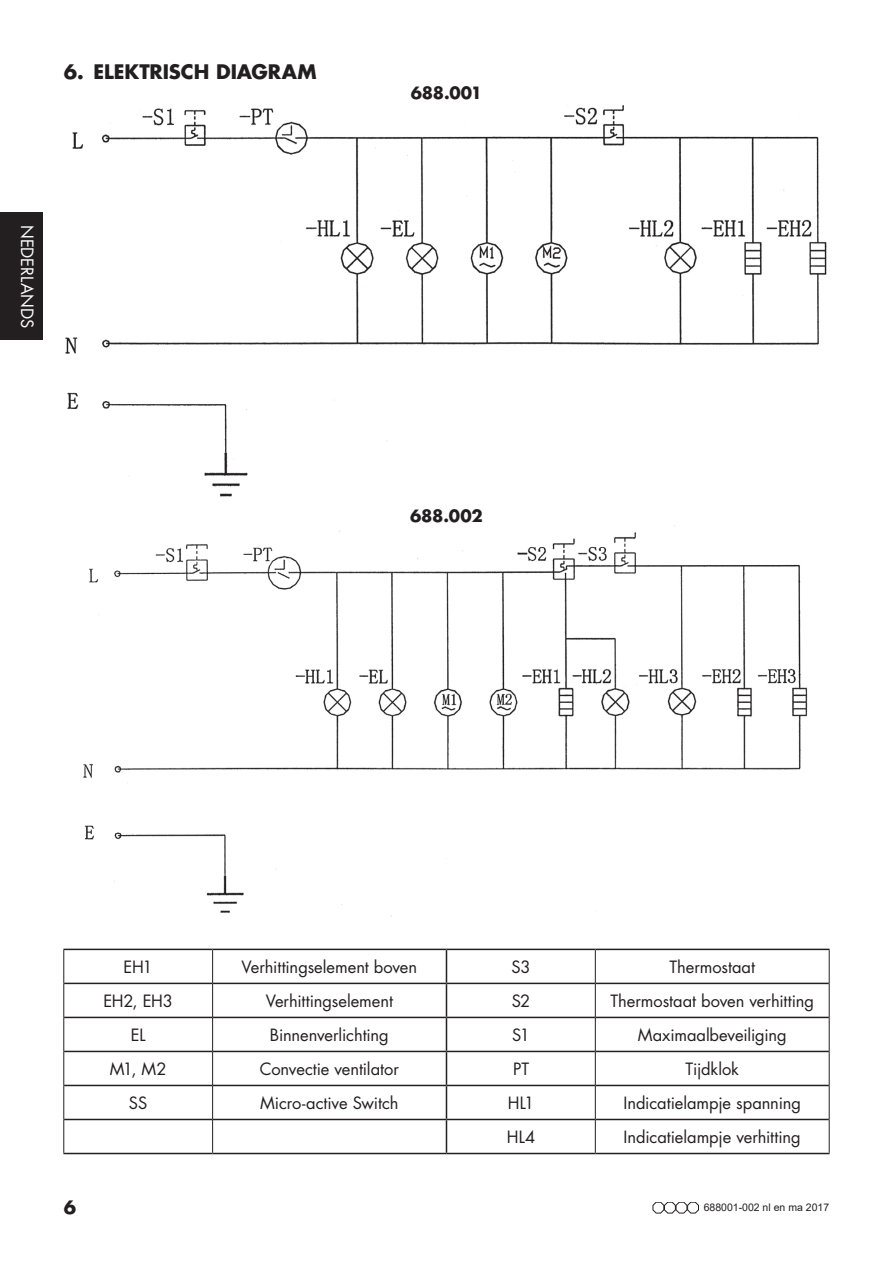
<style>
.page{position:relative;width:893px;height:1263px;background:#fff}
.page>*{position:absolute;margin:0;border:0;box-sizing:border-box;transform-origin:0 0}
.t1{font:700 19.5px "Futura LT";color:#231f20}
.t2{font:700 18px "Futura LT";color:#231f20}
.t3{font:16.5px "Futura LT";letter-spacing:-.005em;color:#231f20}
.t4{font:700 16.5px "Futura LT";letter-spacing:-.01em;color:#231f20}
.t5{font:16.5px "Futura LT";color:#fff}
.t6{font:10.5px "Arial";color:#231f20}
</style>
<div class="page">
<svg style="left:653px;top:1202px;width:46px;height:11px"></svg>
<div style="left:0;top:213px;width:43px;height:127px;background:#231f20"></div>
<img style="left:65px;top:105px;width:762px;height:392px">
<img style="left:83px;top:525px;width:725px;height:392px">
<hr style="left:63px;top:949px;width:150px;height:1px;background:#231f20">
<hr style="left:213px;top:949px;width:233px;height:1px;background:#231f20">
<hr style="left:446px;top:949px;width:149px;height:1px;background:#231f20">
<hr style="left:446px;top:950px;width:1px;height:33px;background:#231f20">
<hr style="left:595px;top:949px;width:235px;height:1px;background:#231f20">
<hr style="left:64px;top:983px;width:148px;height:1px;background:#231f20">
<hr style="left:213px;top:983px;width:233px;height:1px;background:#231f20">
<hr style="left:446px;top:983px;width:149px;height:1px;background:#231f20">
<hr style="left:446px;top:984px;width:1px;height:33px;background:#231f20">
<hr style="left:596px;top:983px;width:233px;height:1px;background:#231f20">
<hr style="left:64px;top:1017px;width:148px;height:1px;background:#231f20">
<hr style="left:213px;top:1017px;width:233px;height:1px;background:#231f20">
<hr style="left:446px;top:1017px;width:149px;height:1px;background:#231f20">
<hr style="left:446px;top:1018px;width:1px;height:33px;background:#231f20">
<hr style="left:596px;top:1017px;width:233px;height:1px;background:#231f20">
<hr style="left:64px;top:1051px;width:148px;height:1px;background:#231f20">
<hr style="left:213px;top:1051px;width:233px;height:1px;background:#231f20">
<hr style="left:446px;top:1051px;width:149px;height:1px;background:#231f20">
<hr style="left:446px;top:1052px;width:1px;height:33px;background:#231f20">
<hr style="left:596px;top:1051px;width:233px;height:1px;background:#231f20">
<hr style="left:64px;top:1085px;width:148px;height:1px;background:#231f20">
<hr style="left:213px;top:1085px;width:233px;height:1px;background:#231f20">
<hr style="left:446px;top:1085px;width:149px;height:1px;background:#231f20">
<hr style="left:446px;top:1086px;width:1px;height:33px;background:#231f20">
<hr style="left:596px;top:1085px;width:233px;height:1px;background:#231f20">
<hr style="left:64px;top:1119px;width:148px;height:1px;background:#231f20">
<hr style="left:213px;top:1119px;width:233px;height:1px;background:#231f20">
<hr style="left:446px;top:1119px;width:149px;height:1px;background:#231f20">
<hr style="left:446px;top:1120px;width:1px;height:33px;background:#231f20">
<hr style="left:596px;top:1119px;width:233px;height:1px;background:#231f20">
<hr style="left:63px;top:1153px;width:150px;height:1px;background:#231f20">
<hr style="left:213px;top:1153px;width:233px;height:1px;background:#231f20">
<hr style="left:446px;top:1153px;width:149px;height:1px;background:#231f20">
<hr style="left:595px;top:1153px;width:235px;height:1px;background:#231f20">
<hr style="left:212px;top:950px;width:1px;height:33px;background:#231f20">
<hr style="left:212px;top:983px;width:1px;height:34px;background:#231f20">
<hr style="left:212px;top:1017px;width:1px;height:34px;background:#231f20">
<hr style="left:212px;top:1051px;width:1px;height:34px;background:#231f20">
<hr style="left:212px;top:1085px;width:1px;height:34px;background:#231f20">
<hr style="left:212px;top:1119px;width:1px;height:34px;background:#231f20">
<hr style="left:63px;top:950px;width:1px;height:33px;background:#231f20">
<hr style="left:829px;top:950px;width:1px;height:33px;background:#231f20">
<hr style="left:63px;top:983px;width:1px;height:34px;background:#231f20">
<hr style="left:829px;top:983px;width:1px;height:34px;background:#231f20">
<hr style="left:63px;top:1017px;width:1px;height:34px;background:#231f20">
<hr style="left:829px;top:1017px;width:1px;height:34px;background:#231f20">
<hr style="left:63px;top:1051px;width:1px;height:34px;background:#231f20">
<hr style="left:829px;top:1051px;width:1px;height:34px;background:#231f20">
<hr style="left:63px;top:1085px;width:1px;height:34px;background:#231f20">
<hr style="left:829px;top:1085px;width:1px;height:34px;background:#231f20">
<hr style="left:63px;top:1119px;width:1px;height:34px;background:#231f20">
<hr style="left:829px;top:1119px;width:1px;height:34px;background:#231f20">
<hr style="left:595px;top:950px;width:1px;height:33px;background:#231f20">
<hr style="left:595px;top:983px;width:1px;height:34px;background:#231f20">
<hr style="left:595px;top:1017px;width:1px;height:34px;background:#231f20">
<hr style="left:595px;top:1051px;width:1px;height:34px;background:#231f20">
<hr style="left:595px;top:1085px;width:1px;height:34px;background:#231f20">
<hr style="left:595px;top:1119px;width:1px;height:34px;background:#231f20">
<p class="t1" style="left:64px;top:59px;width:254px">6. ELEKTRISCH DIAGRAM</p>
<p class="t5" style="left:38px;top:225px;width:105px;rotate:90deg">NEDERLANDS</p>
<p class="t4" style="left:411px;top:82px;width:73px">688.001</p>
<p class="t4" style="left:410px;top:504px;width:74px">688.002</p>
<p class="t3" style="left:124px;top:956px;width:31px">EH1</p>
<p class="t3" style="left:242px;top:956px;width:177px">Verhittingselement boven</p>
<p class="t3" style="left:511px;top:956px;width:21px">S3</p>
<p class="t3" style="left:669px;top:956px;width:87px">Thermostaat</p>
<p class="t3" style="left:103px;top:990px;width:71px">EH2, EH3</p>
<p class="t3" style="left:266px;top:990px;width:129px">Verhittingselement</p>
<p class="t3" style="left:512px;top:990px;width:20px">S2</p>
<p class="t3" style="left:610px;top:990px;width:205px">Thermostaat boven verhitting</p>
<p class="t3" style="left:131px;top:1024px;width:16px">EL</p>
<p class="t3" style="left:270px;top:1024px;width:120px">Binnenverlichting</p>
<p class="t3" style="left:512px;top:1024px;width:20px">S1</p>
<p class="t3" style="left:638px;top:1024px;width:150px">Maximaalbeveiliging</p>
<p class="t3" style="left:110px;top:1058px;width:58px">M1, M2</p>
<p class="t3" style="left:260px;top:1058px;width:141px">Convectie ventilator</p>
<p class="t3" style="left:513px;top:1058px;width:18px">PT</p>
<p class="t3" style="left:685px;top:1058px;width:55px">Tijdklok</p>
<p class="t3" style="left:129px;top:1092px;width:20px">SS</p>
<p class="t3" style="left:260px;top:1092px;width:140px">Micro-active Switch</p>
<p class="t3" style="left:508px;top:1092px;width:28px">HL1</p>
<p class="t3" style="left:623px;top:1092px;width:179px">Indicatielampje spanning</p>
<p class="t3" style="left:507px;top:1126px;width:30px">HL4</p>
<p class="t3" style="left:624px;top:1126px;width:179px">Indicatielampje verhitting</p>
<p class="t2" style="left:64px;top:1195px;width:14px">6</p>
<p class="t6" style="left:704px;top:1200px;width:127px">688001-002 nl en ma 2017</p>
</div>
